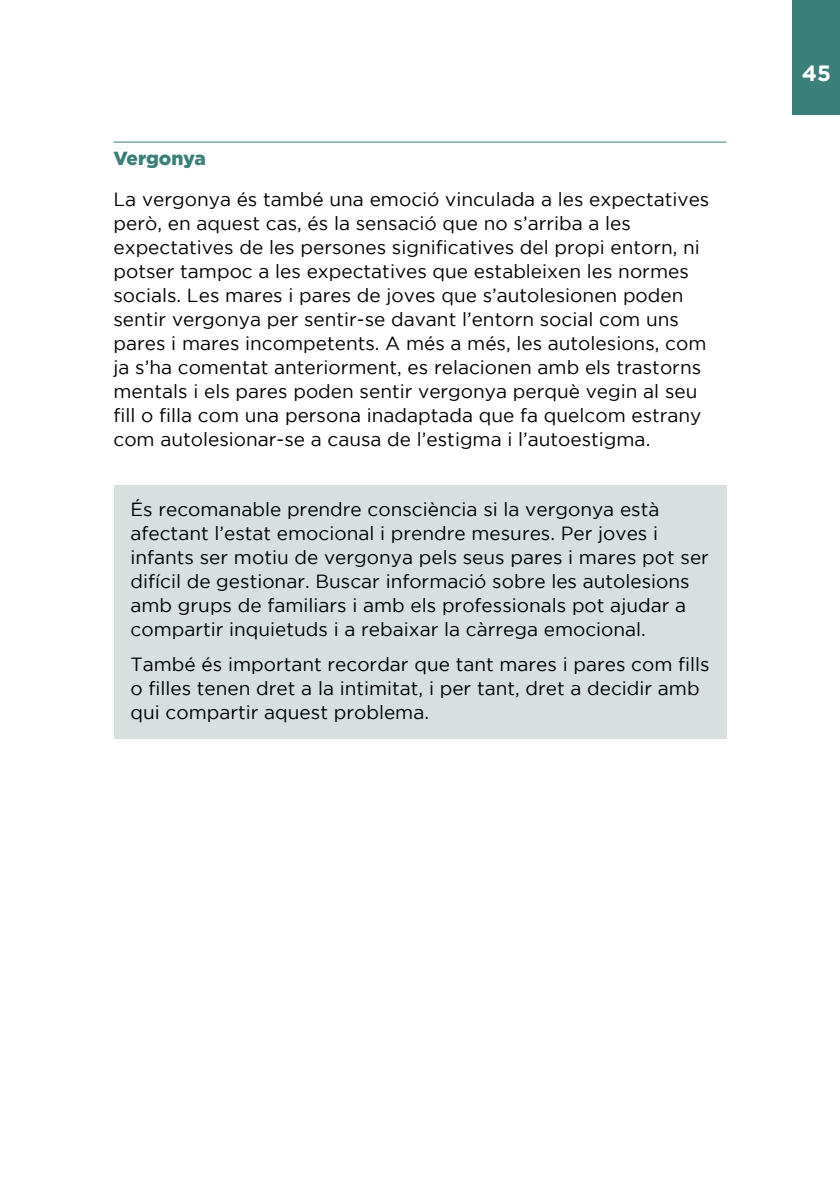
<style>
.page{position:relative;width:840px;height:1191px;background:#fff}
.page>*{position:absolute;margin:0;border:0;box-sizing:border-box;transform-origin:0 0}
.t1{font:700 22px "Gotham";color:#fff}
.t2{font:19px/24px "Gotham";color:#000}
.t3{font:900 19px "Gotham";letter-spacing:-.01em;color:#3b7f7a}
</style>
<div class="page">
<div style="left:792px;top:0;width:47px;height:115px;background:#3b7f7a"></div>
<hr style="left:113px;top:142px;width:613px;height:1px;background:#3b7f7a">
<div style="left:113px;top:485px;width:613px;height:171px;background:#d7e0df"></div>
<div style="left:113px;top:640px;width:613px;height:99px;background:#d7e0df"></div>
<p class="t3" style="left:113px;top:145px;width:94px">Vergonya</p>
<p class="t2" style="left:113px;top:187px;width:597px">La vergonya és també una emoció vinculada a les expectatives però, en aquest cas, és la sensació que no s’arriba a les expectatives de les persones significatives del propi entorn, ni potser tampoc a les expectatives que estableixen les normes socials. Les mares i pares de joves que s’autolesionen poden sentir vergonya per sentir-se davant l’entorn social com uns pares i mares incompetents. A més a més, les autolesions, com ja s’ha comentat anteriorment, es relacionen amb els trastorns mentals i els pares poden sentir vergonya perquè vegin al seu fill o filla com una persona inadaptada que fa quelcom estrany com autolesionar-se a causa de l’estigma i l’autoestigma.</p>
<p class="t2" style="left:130px;top:497px;width:579px">És recomanable prendre consciència si la vergonya està afectant l’estat emocional i prendre mesures. Per joves i infants ser motiu de vergonya pels seus pares i mares pot ser difícil de gestionar. Buscar informació sobre les autolesions amb grups de familiars i amb els professionals pot ajudar a compartir inquietuds i a rebaixar la càrrega emocional.</p>
<p class="t2" style="left:130px;top:652px;width:580px">També és important recordar que tant mares i pares com fills o filles tenen dret a la intimitat, i per tant, dret a decidir amb qui compartir aquest problema.</p>
<p class="t1" style="left:801px;top:61px;width:31px">45</p>
</div>
